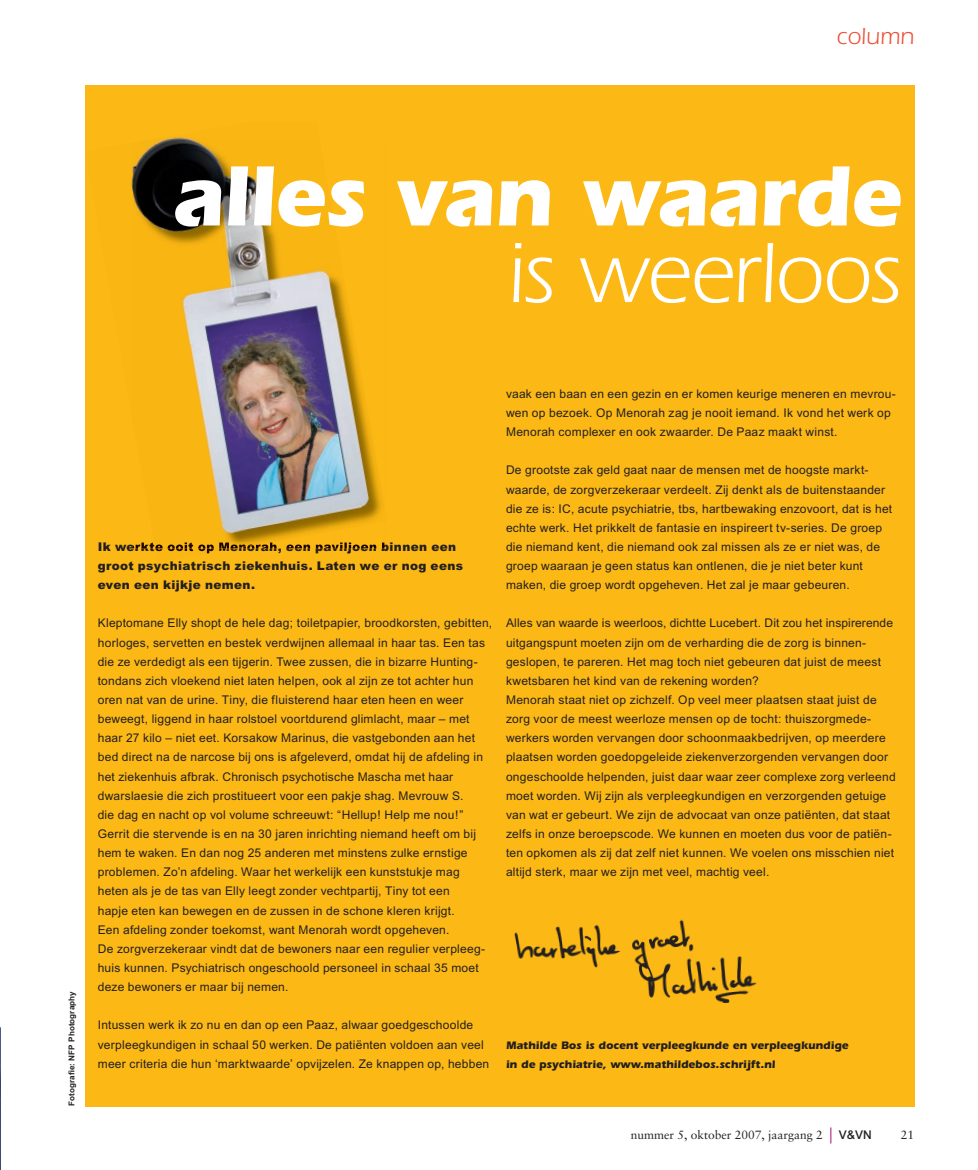
<style>
.page{position:relative;width:978px;height:1170px;background:#fff}
.page>*{position:absolute;margin:0;border:0;box-sizing:border-box;transform-origin:0 0}
.t1{font:700 88.5px "Itc Eras";letter-spacing:-.02em;color:#fff}
.t2{font:88.5px "Itc Eras";letter-spacing:-.025em;color:#fff}
.t3{font:24px "Itc Eras";color:#ed4f39}
.t4{font:12px/19.2px "M Arial";letter-spacing:.02em;color:#231f20}
.t5{font:900 12px/19.2px "M Arial";letter-spacing:.03em;color:#231f20}
.t6{font:12px "Sabon";color:#231f20}
.t7{font:500 12px "M Arial";color:#231f20}
.t8{font:700 11.25px/19.2px "Itc Eras";color:#231f20}
.t9{font:700 8.1px "M Arial";letter-spacing:.01em;color:#231f20}
</style>
<div class="page">
<div style="left:85px;top:85px;width:829px;height:1021px;background:#fcb814"></div>
<svg style="left:830px;top:1127px;width:1px;height:16px"></svg>
<img style="left:514px;top:919px;width:243px;height:84px">
<img style="left:191px;top:337px;width:194px;height:211px">
<img style="left:133px;top:542px;width:21px;height:6px">
<svg style="left:383px;top:511px;width:2px;height:11px"></svg>
<img style="left:155px;top:548px;width:78px;height:5px">
<img style="left:133px;top:138px;width:218px;height:219px">
<img style="left:238px;top:542px;width:30px;height:6px">
<img style="left:154px;top:542px;width:84px;height:6px">
<img style="left:0;top:1027px;width:1px;height:141px">
<h2 class="t3" style="left:836px;top:28px;width:79px">column</h2>
<h1 class="t1" style="left:172px;top:166px;width:731px">alles van waarde</h1>
<h1 class="t2" style="left:507px;top:243px;width:395px">is weerloos</h1>
<p class="t9" style="left:69px;top:1106px;width:116px;rotate:-90deg">Fotografie: NFP Photography</p>
<p class="t5" style="left:98px;top:538px;width:367px">Ik werkte ooit op Menorah, een paviljoen binnen een groot psychiatrisch ziekenhuis. Laten we er nog eens even een kijkje nemen.</p>
<p class="t4" style="left:98px;top:614px;width:396px">Kleptomane Elly shopt de hele dag; toiletpapier, broodkorsten, gebitten, horloges, servetten en bestek verdwijnen allemaal in haar tas. Een tas die ze verdedigt als een tijgerin. Twee zussen, die in bizarre Hunting&shy;tondans zich vloekend niet laten helpen, ook al zijn ze tot achter hun oren nat van de urine. Tiny, die fluisterend haar eten heen en weer beweegt, liggend in haar rolstoel voortdurend glimlacht, maar – met haar 27 kilo – niet eet. Korsakow Marinus, die vastgebonden aan het bed direct na de narcose bij ons is afgeleverd, omdat hij de afdeling in het ziekenhuis afbrak. Chronisch psychotische Mascha met haar dwarslaesie die zich prostitueert voor een pakje shag. Mevrouw S.<br>die dag en nacht op vol volume schreeuwt: “Hellup! Help me nou!” Gerrit die stervende is en na 30 jaren inrichting niemand heeft om bij hem te waken. En dan nog 25 anderen met minstens zulke ernstige problemen. Zo’n afdeling. Waar het werkelijk een kunststukje mag heten als je de tas van Elly leegt zonder vechtpartij, Tiny tot een<br>hapje eten kan bewegen en de zussen in de schone kleren krijgt.<br>Een afdeling zonder toekomst, want Menorah wordt opgeheven.<br>De zorgverzekeraar vindt dat de bewoners naar een regulier verpleeg&shy;huis kunnen. Psychiatrisch ongeschoold personeel in schaal 35 moet deze bewoners er maar bij nemen.</p>
<p class="t4" style="left:98px;top:1016px;width:393px">Intussen werk ik zo nu en dan op een Paaz, alwaar goedgeschoolde verpleegkundigen in schaal 50 werken. De patiënten voldoen aan veel meer criteria die hun ‘marktwaarde’ opvijzelen. Ze knappen op, hebben</p>
<p class="t4" style="left:506px;top:385px;width:391px">vaak een baan en een gezin en er komen keurige meneren en mevrou&shy;wen op bezoek. Op Menorah zag je nooit iemand. Ik vond het werk op<br>Menorah complexer en ook zwaarder. De Paaz maakt winst.</p>
<p class="t4" style="left:506px;top:461px;width:388px">De grootste zak geld gaat naar de mensen met de hoogste markt&shy;waarde, de zorgverzekeraar verdeelt. Zij denkt als de buitenstaander die ze is: IC, acute psychiatrie, tbs, hartbewaking enzovoort, dat is het echte werk. Het prikkelt de fantasie en inspireert tv-series. De groep die niemand kent, die niemand ook zal missen als ze er niet was, de groep waaraan je geen status kan ontlenen, die je niet beter kunt maken, die groep wordt opgeheven. Het zal je maar gebeuren.</p>
<p class="t4" style="left:506px;top:614px;width:391px">Alles van waarde is weerloos, dichtte Lucebert. Dit zou het inspirerende uitgangspunt moeten zijn om de verharding die de zorg is binnen&shy;geslopen, te pareren. Het mag toch niet gebeuren dat juist de meest kwetsbaren het kind van de rekening worden?<br>Menorah staat niet op zichzelf. Op veel meer plaatsen staat juist de zorg voor de meest weerloze mensen op de tocht: thuiszorgmede&shy;werkers worden vervangen door schoonmaakbedrijven, op meerdere plaatsen worden goedopgeleide ziekenverzorgenden vervangen door ongeschoolde helpenden, juist daar waar zeer complexe zorg verleend moet worden. Wij zijn als verpleegkundigen en verzorgenden getuige van wat er gebeurt. We zijn de advocaat van onze patiënten, dat staat zelfs in onze beroepscode. We kunnen en moeten dus voor de patiën&shy;ten opkomen als zij dat zelf niet kunnen. We voelen ons misschien niet altijd sterk, maar we zijn met veel, machtig veel.</p>
<p class="t8" style="left:506px;top:1036px;width:344px">Mathilde Bos is docent verpleegkunde en verpleegkundige in de psychiatrie, www.mathildebos.schrijft.nl</p>
<p class="t6" style="left:631px;top:1129px;width:194px">nummer 5, oktober 2007, jaargang 2</p>
<p class="t7" style="left:839px;top:1130px;width:35px">V&amp;VN</p>
<p class="t6" style="left:901px;top:1129px;width:15px">21</p>
</div>
